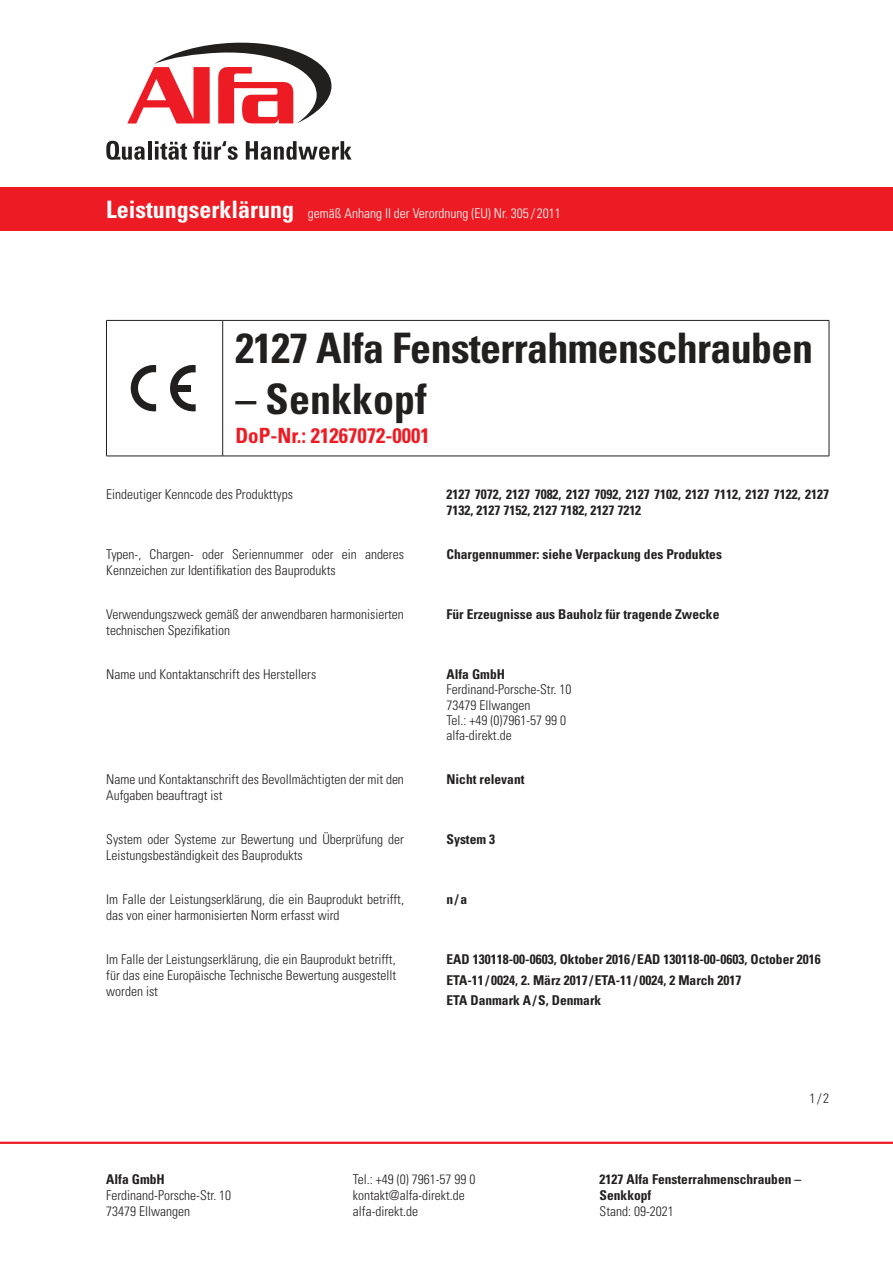
<style>
.page{position:relative;width:893px;height:1263px;background:#fff}
.page>*{position:absolute;margin:0;border:0;box-sizing:border-box;transform-origin:0 0}
.t1{font:700 condensed 42px "Univers LT Std";letter-spacing:-.015em;color:#221f1f}
.t2{font:700 condensed 21px "Univers LT Std";color:#ed1c24}
.t3{font:300 condensed 13.5px/16.2px "Univers LT Std";color:#221f1f}
.t4{font:700 condensed 13.5px/16.2px "Univers LT Std";color:#221f1f}
.t5{font:300 condensed 13.5px "Univers LT Std";color:#fff}
.s1{font-weight:700;font-size:24px}
</style>
<div class="page">
<hr style="left:0;top:1142px;width:893px;height:2px;background:#ed1c24">
<div style="left:0;top:187px;width:893px;height:44px;background:#ed1c24"></div>
<svg style="left:106px;top:141px;width:39px;height:19px"></svg>
<hr style="left:148px;top:141px;width:3px;height:19px;background:#221f1f">
<svg style="left:155px;top:141px;width:32px;height:19px"></svg>
<svg style="left:193px;top:141px;width:45px;height:19px"></svg>
<svg style="left:246px;top:141px;width:106px;height:19px"></svg>
<svg style="left:127px;top:43px;width:205px;height:81px"></svg>
<hr style="left:106px;top:320px;width:117px;height:1px;background:#221f1f">
<hr style="left:106px;top:321px;width:1px;height:135px;background:#221f1f">
<hr style="left:223px;top:320px;width:606px;height:1px;background:#221f1f">
<hr style="left:222px;top:321px;width:1px;height:135px;background:#221f1f">
<hr style="left:829px;top:321px;width:1px;height:135px;background:#221f1f">
<hr style="left:106px;top:456px;width:117px;height:1px;background:#221f1f">
<hr style="left:223px;top:456px;width:606px;height:1px;background:#221f1f">
<svg style="left:131px;top:365px;width:65px;height:46px"></svg>
<div style="left:175px;top:385px;width:16px;height:6px;background:#221f1f"></div>
<p class="t5" style="left:106px;top:208px;width:456px"><span class="s1">Leistungserklärung</span> gemäß Anhang II der Verordnung (EU) Nr. 305 / 2011</p>
<h1 class="t1" style="left:235px;top:333px;width:579px">2127 Alfa Fensterrahmenschrauben</h1>
<h1 class="t1" style="left:235px;top:383px;width:193px">– Senkkopf</h1>
<h2 class="t2" style="left:235px;top:428px;width:196px">DoP-Nr.: 21267072-0001</h2>
<p class="t3" style="left:106px;top:486px;width:188px">Eindeutiger Kenncode des Produkttyps</p>
<p class="t4" style="left:446px;top:487px;width:384px">2127 7072, 2127 7082, 2127 7092, 2127 7102, 2127 7112, 2127 7122, 2127<br>7132, 2127 7152, 2127 7182, 2127 7212</p>
<p class="t3" style="left:106px;top:546px;width:299px">Typen-, Chargen- oder Seriennummer oder ein anderes<br>Kennzeichen zur Identifikation des Bauprodukts</p>
<p class="t4" style="left:446px;top:547px;width:277px">Chargennummer: siehe Verpackung des Produktes</p>
<p class="t3" style="left:106px;top:606px;width:299px">Verwendungszweck gemäß der anwendbaren harmonisierten technischen Spezifikation</p>
<p class="t4" style="left:446px;top:607px;width:274px">Für Erzeugnisse aus Bauholz für tragende Zwecke</p>
<p class="t3" style="left:106px;top:666px;width:211px">Name und Kontaktanschrift des Herstellers</p>
<p class="t4" style="left:446px;top:667px;width:60px">Alfa GmbH</p>
<p class="t3" style="left:446px;top:682px;width:126px;line-height:15.3px">Ferdinand-Porsche-Str. 10<br>73479 Ellwangen<br>Tel.: +49 (0)7961-57 99 0 alfa-direkt.de</p>
<p class="t3" style="left:106px;top:771px;width:299px">Name und Kontaktanschrift des Bevollmächtigten der mit den<br>Aufgaben beauftragt ist</p>
<p class="t4" style="left:446px;top:772px;width:80px">Nicht relevant</p>
<p class="t3" style="left:106px;top:831px;width:299px">System oder Systeme zur Bewertung und Überprüfung der<br>Leistungsbeständigkeit des Bauprodukts</p>
<p class="t4" style="left:446px;top:832px;width:50px">System 3</p>
<p class="t3" style="left:106px;top:891px;width:299px">Im Falle der Leistungserklärung, die ein Bauprodukt betrifft, das von einer harmonisierten Norm erfasst wird</p>
<p class="t4" style="left:446px;top:892px;width:22px">n / a</p>
<p class="t3" style="left:106px;top:951px;width:291px;text-align:justify">Im Falle der Leistungserklärung, die ein Bauprodukt betrifft, für das eine Europäische Technische Bewertung ausgestellt worden ist</p>
<p class="t4" style="left:446px;top:950px;width:376px;line-height:20.4px">EAD 130118-00-0603, Oktober 2016 / EAD 130118-00-0603, October 2016<br>ETA-11 / 0024, 2. März 2017 / ETA-11 / 0024, 2 March 2017<br>ETA Danmark A / S, Denmark</p>
<p class="t4" style="left:106px;top:1172px;width:60px">Alfa GmbH</p>
<p class="t3" style="left:106px;top:1188px;width:126px">Ferdinand-Porsche-Str. 10<br>73479 Ellwangen</p>
<p class="t3" style="left:809px;top:1090px;width:21px">1 / 2</p>
<p class="t3" style="left:353px;top:1172px;width:124px">Tel.: +49 (0) 7961-57 99 0 kontakt@alfa-direkt.de alfa-direkt.de</p>
<p class="t4" style="left:600px;top:1172px;width:203px">2127 Alfa Fensterrahmenschrauben –<br>Senkkopf</p>
<p class="t3" style="left:600px;top:1204px;width:76px">Stand: 09-2021</p>
</div>
